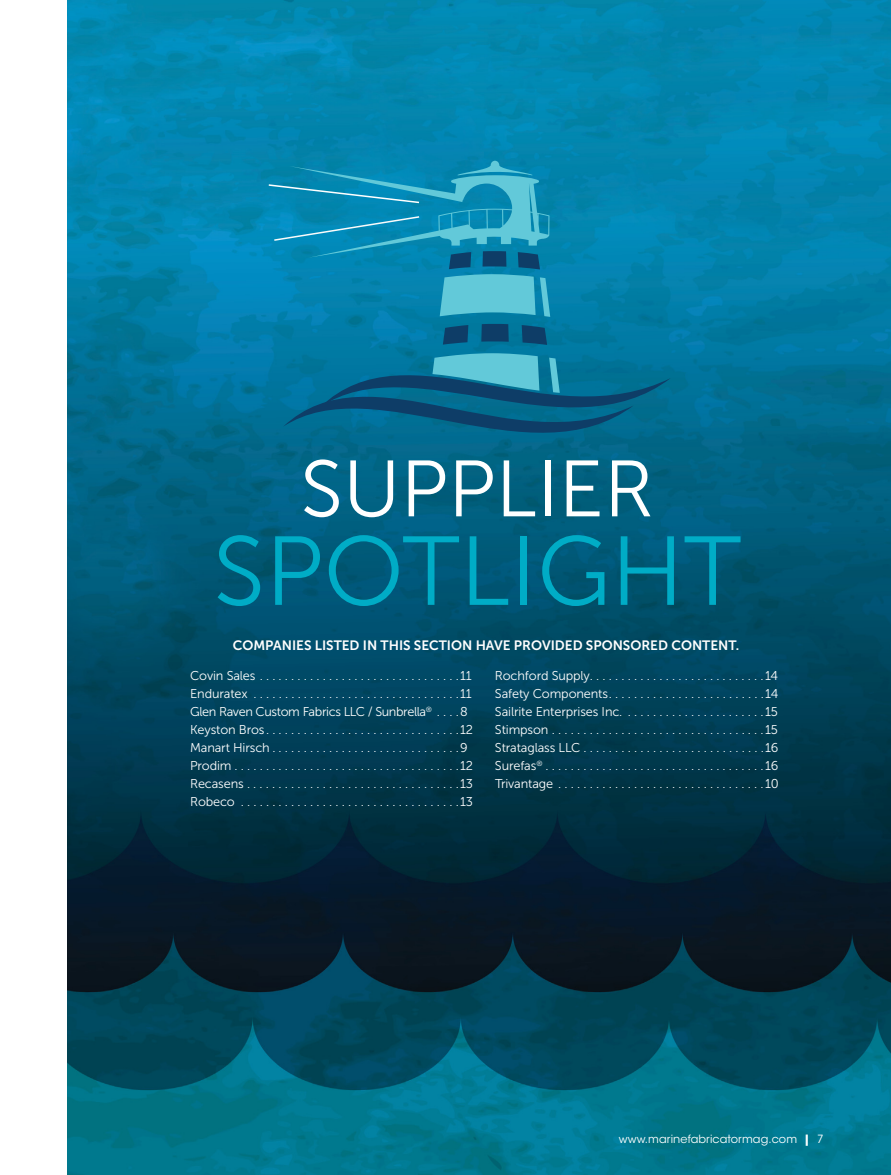
<style>
.page{position:relative;width:891px;height:1175px;background:#fff}
.page>*{position:absolute;margin:0;border:0;box-sizing:border-box;transform-origin:0 0}
.t1{font:97.5px "Museo Sans 300";color:#00acc6}
.t2{font:79.5px "Museo Sans 300";color:#fff}
.t3{font:13.5px "Museo Sans 700";color:#fff}
.t4{font:12.75px/18px "Museo Sans 300";letter-spacing:-.01em;color:#fff}
.t5{font:11.25px "ITC Avant Garde Std";letter-spacing:.01em;color:#fff}
.s1{font-weight:700}
</style>
<div class="page">
<img style="left:68px;top:0;width:823px;height:1174px">
<svg style="left:267px;top:161px;width:293px;height:232px;background:#158fb6"></svg>
<svg style="left:320px;top:323px;width:351px;height:134px;background:#026e96"></svg>
<svg style="left:283px;top:345px;width:351px;height:137px;background:#096c90"></svg>
<h2 class="t2" style="left:300px;top:459px;width:355px">SUPPLIER</h2>
<h1 class="t1" style="left:213px;top:535px;width:530px">SPOTLIGHT</h1>
<p class="t3" style="left:233px;top:640px;width:508px">COMPANIES LISTED IN THIS SECTION HAVE PROVIDED SPONSORED CONTENT.</p>
<p class="t4" style="left:190px;top:668px;width:285px">Covin Sales . . . . . . . . . . . . . . . . . . . . . . . . . . . . . . . .11<br>Enduratex . . . . . . . . . . . . . . . . . . . . . . . . . . . . . . . . .11<br>Glen Raven Custom Fabrics LLC / Sunbrella<sup>®</sup> . . . .8<br>Keyston Bros . . . . . . . . . . . . . . . . . . . . . . . . . . . . . . .12<br>Manart Hirsch . . . . . . . . . . . . . . . . . . . . . . . . . . . . . .9<br>Prodim . . . . . . . . . . . . . . . . . . . . . . . . . . . . . . . . . . . .12<br>Recasens . . . . . . . . . . . . . . . . . . . . . . . . . . . . . . . . . .13<br>Robeco . . . . . . . . . . . . . . . . . . . . . . . . . . . . . . . . . . .13</p>
<p class="t4" style="left:495px;top:668px;width:285px;text-align:justify">Rochford Supply . . . . . . . . . . . . . . . . . . . . . . . . . . . .14<br>Safety Components . . . . . . . . . . . . . . . . . . . . . . . . .14<br>Sailrite Enterprises Inc. . . . . . . . . . . . . . . . . . . . . . .15<br>Stimpson . . . . . . . . . . . . . . . . . . . . . . . . . . . . . . . . . .15<br>Strataglass LLC . . . . . . . . . . . . . . . . . . . . . . . . . . . . .16<br>Surefas<sup>®</sup> . . . . . . . . . . . . . . . . . . . . . . . . . . . . . . . . . . .16<br>Trivantage . . . . . . . . . . . . . . . . . . . . . . . . . . . . . . . . .10</p>
<p class="t5" style="left:619px;top:1134px;width:206px">www.marinefabricatormag.com <span class="s1">|</span> 7</p>
</div>
